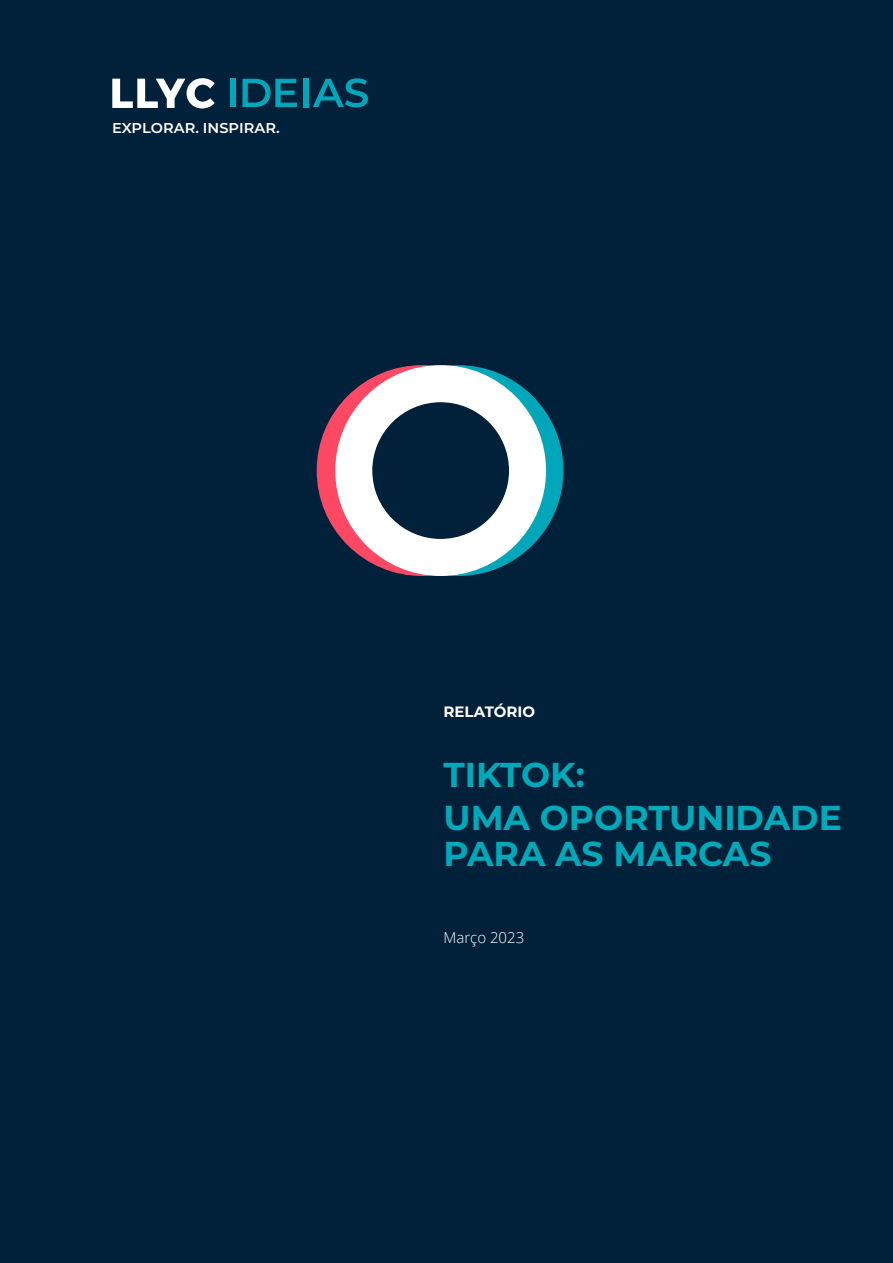
<style>
.page{position:relative;width:893px;height:1263px;background:#002139}
.page>*{position:absolute;margin:0;border:0;box-sizing:border-box;transform-origin:0 0}
.t1{font:700 34.5px/43px "Montserrat";color:#00a9b9}
.t2{font:700 15px "Montserrat";color:#fff}
.t3{font:300 15px "Open Sans";color:#fff}
.t4{font:600 14.25px "Montserrat";color:#fff}
</style>
<div class="page">
<svg style="left:317px;top:365px;width:246px;height:211px"></svg>
<svg style="left:112px;top:78px;width:103px;height:30px"></svg>
<div style="left:230px;top:79px;width:5px;height:28px;background:#00a7ba"></div>
<svg style="left:242px;top:79px;width:55px;height:28px"></svg>
<svg style="left:313px;top:78px;width:55px;height:29px"></svg>
<div style="left:304px;top:78px;width:5px;height:30px;background:#00a7ba"></div>
<p class="t4" style="left:112px;top:118px;width:169px">EXPLORAR. INSPIRAR.</p>
<p class="t2" style="left:443px;top:700px;width:93px">RELATÓRIO</p>
<p class="t1" style="left:443px;top:752px;width:400px">TIKTOK:<br>UMA OPORTUNIDADE</p>
<p class="t1" style="left:443px;top:831px;width:329px">PARA AS MARCAS</p>
<p class="t3" style="left:443px;top:927px;width:82px">Março 2023</p>
</div>
